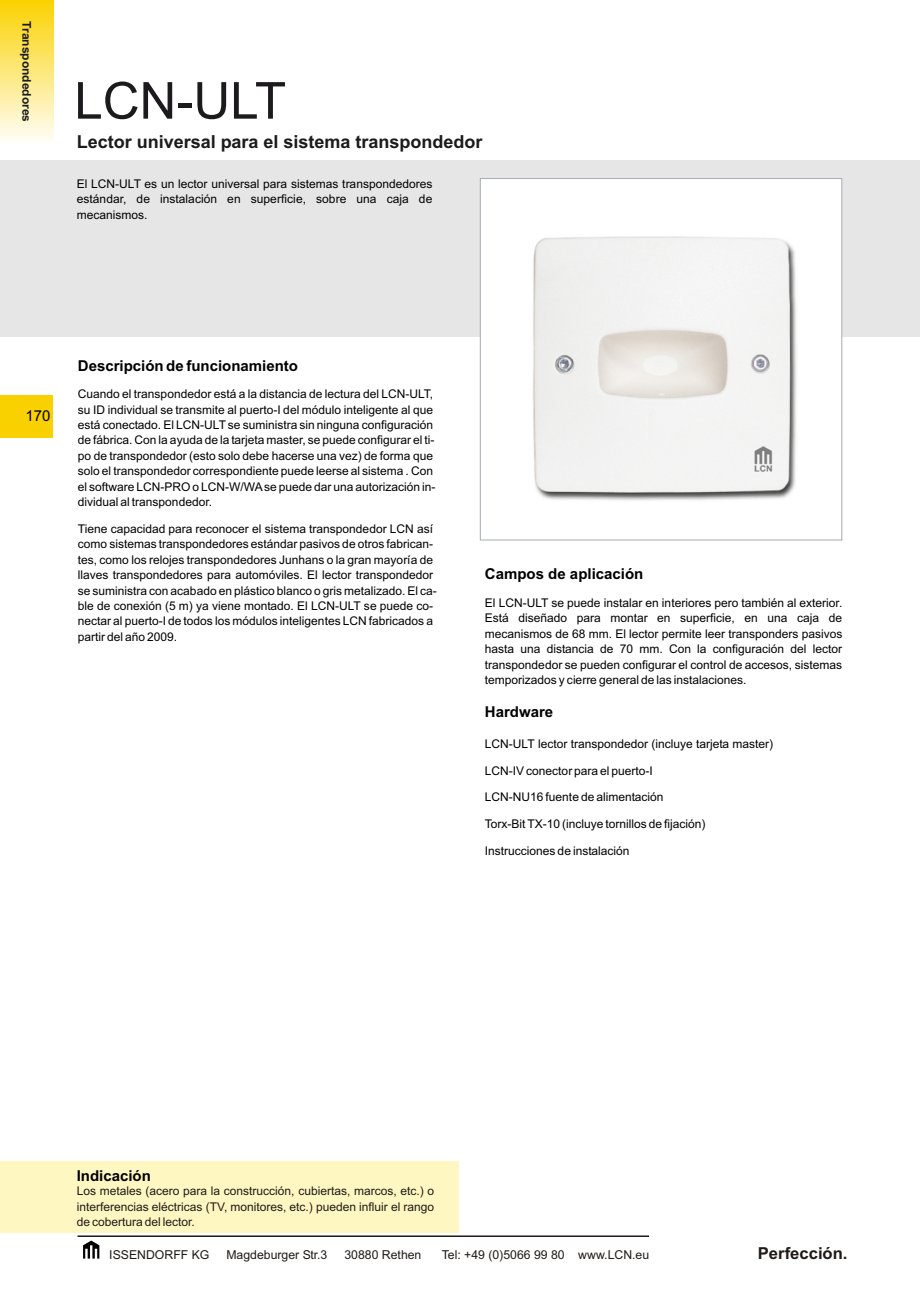
<style>
.page{position:relative;width:920px;height:1289px;background:#fff}
.page>*{position:absolute;margin:0;border:0;box-sizing:border-box;transform-origin:0 0}
.t1{font:51px "Arial";color:#1c1a1c}
.t2{font:700 18px "Arial";color:#1c1a1c}
.t3{font:700 16.5px "Arial";color:#1f1a17}
.t4{font:700 15px "Arial";color:#000}
.t5{font:15px "Arial";color:#000}
.t6{font:12.3px "Arial";color:#1f1a17}
.t7{font:12px/15.5px "Arial";color:#000;text-align:justify}
.t8{font:12px/15.5px "Arial";color:#1f1a17;text-align:justify}
.t9{font:700 12px "Arial";color:#1c1a1c}
</style>
<div class="page">
<div style="left:1px;top:1161px;width:457px;height:71px;background:#fff7c2"></div>
<div style="left:0;top:395px;width:52px;height:43px;background:#fad100"></div>
<div style="left:0;top:161px;width:920px;height:176px;background:#e6e6e6"></div>
<div style="left:0;top:0;width:53px;height:145px;background:linear-gradient(to bottom,#fbd200,#fffffc)"></div>
<div style="left:480px;top:179px;width:361px;height:361px;background:#fff"></div>
<img style="left:533px;top:236px;width:264px;height:265px">
<div style="left:480px;top:178px;width:362px;height:362px;border:1px solid #a6abb3"></div>
<svg style="left:83px;top:1240px;width:16px;height:18px"></svg>
<hr style="left:77px;top:1235px;width:572px;height:2px;background:#1f1a17">
<p class="t9" style="left:31px;top:21px;width:102px;rotate:90deg">Transpondedores</p>
<h1 class="t1" style="left:74px;top:81px;width:213px">LCN-ULT</h1>
<h2 class="t2" style="left:77px;top:135px;width:407px">Lector universal para el sistema transpondedor</h2>
<p class="t7" style="left:77px;top:177px;width:357px">El LCN-ULT es un lector universal para sistemas transpondedores estándar, de instalación en superficie, sobre una caja de mecanismos.</p>
<p class="t5" style="left:25px;top:410px;width:27px">170</p>
<p class="t4" style="left:78px;top:360px;width:221px">Descripción de funcionamiento</p>
<p class="t7" style="left:78px;top:387px;width:359px;text-align:left">Cuando el transpondedor está a la distancia de lectura del LCN-ULT, su ID individual se transmite al puerto-I del módulo inteligente al que está conectado. El LCN-ULT se suministra sin ninguna configuración de fábrica. Con la ayuda de la tarjeta master, se puede configurar el ti&shy;po de transpondedor (esto solo debe hacerse una vez) de forma que solo el transpondedor correspondiente puede leerse al sistema . Con el software LCN-PRO o LCN-W/WA se puede dar una autorización in&shy;dividual al transpondedor.</p>
<p class="t7" style="left:78px;top:522px;width:360px;text-align:left">Tiene capacidad para reconocer el sistema transpondedor LCN así como sistemas transpondedores estándar pasivos de otros fabrican&shy;tes, como los relojes transpondedores Junhans o la gran mayoría de llaves transpondedores para automóviles. El lector transpondedor se suministra con acabado en plástico blanco o gris metalizado. El ca&shy;ble de conexión (5 m) ya viene montado. El LCN-ULT se puede co&shy;nectar al puerto-I de todos los módulos inteligentes LCN fabricados a partir del año 2009.</p>
<p class="t4" style="left:485px;top:568px;width:160px">Campos de aplicación</p>
<p class="t7" style="left:485px;top:596px;width:359px">El LCN-ULT se puede instalar en interiores pero también al exterior.<br>Está diseñado para montar en superficie, en una caja de mecanismos de 68 mm. El lector permite leer transponders pasivos hasta una distancia de 70 mm. Con la configuración del lector transpondedor se pueden configurar el control de accesos, sistemas temporizados y cierre general de las instalaciones.</p>
<p class="t4" style="left:485px;top:706px;width:70px">Hardware</p>
<p class="t7" style="left:485px;top:737px;width:290px">LCN-ULT lector transpondedor (incluye tarjeta master)</p>
<p class="t7" style="left:485px;top:763px;width:169px">LCN-IV conector para el puerto-I</p>
<p class="t7" style="left:485px;top:790px;width:180px">LCN-NU16 fuente de alimentación</p>
<p class="t7" style="left:485px;top:817px;width:222px">Torx-Bit TX-10 (incluye tornillos de fijación)</p>
<p class="t7" style="left:485px;top:844px;width:146px">Instrucciones de instalación</p>
<p class="t4" style="left:77px;top:1170px;width:76px">Indicación</p>
<p class="t8" style="left:77px;top:1184px;width:359px">Los metales (acero para la construcción, cubiertas, marcos, etc.) o interferencias eléctricas (TV, monitores, etc.) pueden influir el rango de cobertura del lector.</p>
<p class="t6" style="left:109px;top:1249px;width:102px">ISSENDORFF KG</p>
<p class="t6" style="left:226px;top:1249px;width:102px">Magdeburger Str.3</p>
<p class="t6" style="left:344px;top:1249px;width:78px">30880 Rethen</p>
<p class="t6" style="left:441px;top:1249px;width:209px">Tel: +49 (0)5066 99 80 www.LCN.eu</p>
<h3 class="t3" style="left:757px;top:1246px;width:91px">Perfección.</h3>
</div>
